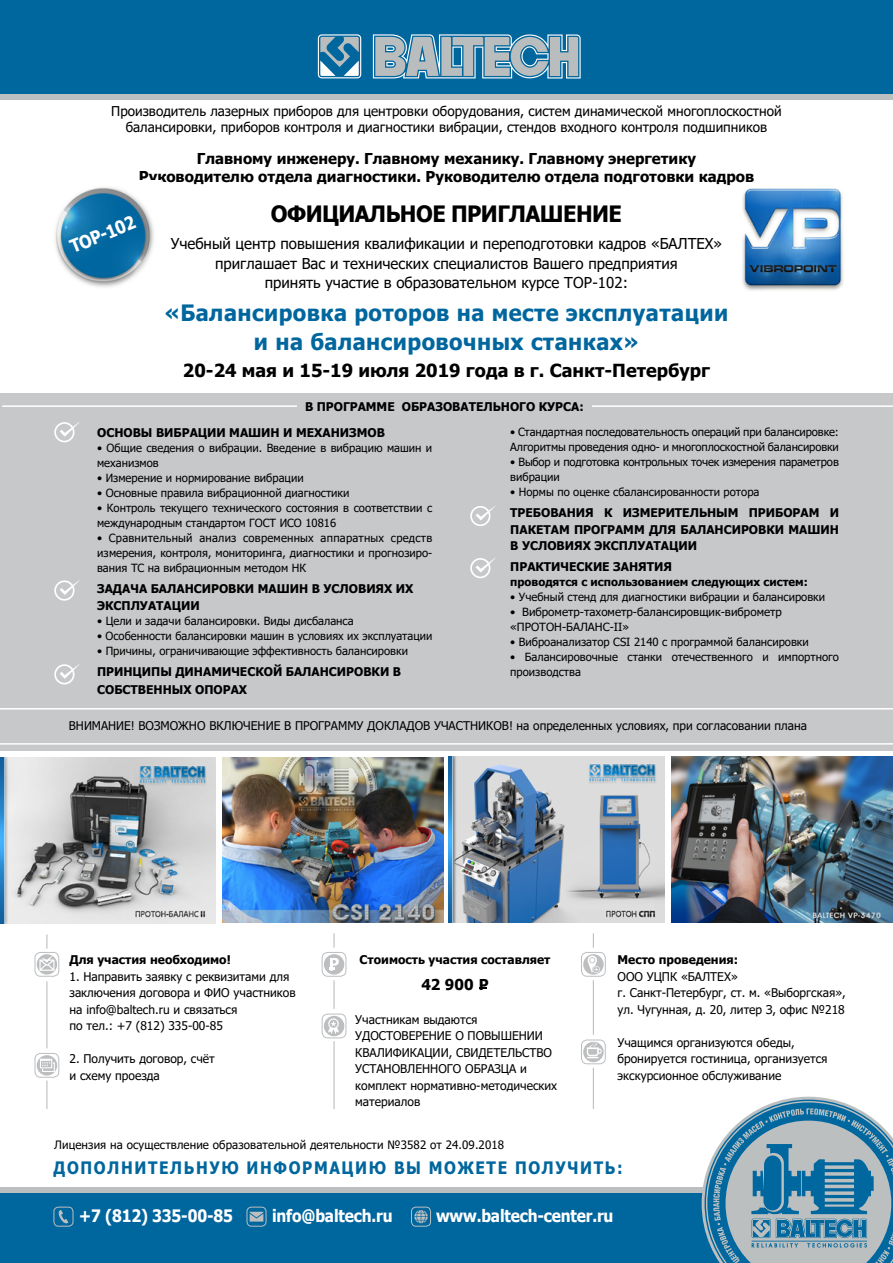
<style>
.page{position:relative;width:893px;height:1263px;background:#fff}
.page>*{position:absolute;margin:0;border:0;box-sizing:border-box;transform-origin:0 0}
.t1{font:700 22.5px/28.5px "Tahoma";letter-spacing:.02em;color:#00669e;text-align:center}
.t2{font:700 22.5px "Tahoma";letter-spacing:-.025em;color:#000}
.t3{font:700 18px "Tahoma";color:#000}
.t4{font:700 18px "Tahoma";color:#fff;scale:.9 1}
.t5{font:700 17.1px "Tahoma";letter-spacing:-.01em;color:#fff;scale:.9 1}
.t6{font:700 17.1px "Tahoma";letter-spacing:.105em;color:#00669e;scale:.9 1}
.t7{font:15px/19.5px "Tahoma";color:#000;text-align:center}
.t8{font:700 15px/18px "Tahoma";color:#000;text-align:center}
.t9{font:13.5px/16.2px "Tahoma";color:#000;text-align:center}
.t10{font:12px/16.5px "Tahoma";color:#000}
.t11{font:700 12px/16.5px "Tahoma";color:#000}
.t12{font:11.55px "Tahoma";letter-spacing:.01em;color:#000}
.t13{font:11.25px/15px "Tahoma";color:#000}
.t14{font:11.25px/15px "Tahoma";letter-spacing:-.02em;color:#000}
.t15{font:700 11.25px "Tahoma";color:#000}
</style>
<div class="page">
<img style="left:742px;top:188px;width:101px;height:103px">
<div style="left:0;top:393px;width:893px;height:357px;background:#c7c8ca"></div>
<div style="left:0;top:32px;width:893px;height:67px;background:linear-gradient(to right,#bbbfbf,#bbbfbf)"></div>
<div style="left:0;top:0;width:893px;height:93px;background:#00669e"></div>
<svg style="left:318px;top:34px;width:43px;height:44px"></svg>
<svg style="left:373px;top:34px;width:208px;height:45px"></svg>
<img style="left:55px;top:187px;width:99px;height:100px">
<hr style="left:2px;top:405px;width:295px;height:2px;background:#fff">
<hr style="left:592px;top:405px;width:301px;height:2px;background:#fff">
<div style="left:0;top:1187px;width:893px;height:68px;background:#bbbfbf"></div>
<div style="left:0;top:1193px;width:893px;height:70px;background:#00669e"></div>
<svg style="left:702px;top:1097px;width:191px;height:166px"></svg>
<div style="left:54px;top:1207px;width:19px;height:19px;border:1px solid #bcbec0;border-radius:4px"></div>
<svg style="left:58px;top:1210px;width:10px;height:13px"></svg>
<div style="left:247px;top:1207px;width:19px;height:19px;border:1px solid #bcbec0;border-radius:4px"></div>
<svg style="left:250px;top:1212px;width:13px;height:9px"></svg>
<div style="left:411px;top:1207px;width:20px;height:19px;border:1px solid #bcbec0;border-radius:4px"></div>
<svg style="left:414px;top:1210px;width:14px;height:13px"></svg>
<svg style="left:479px;top:987px;width:7px;height:2px"></svg>
<div style="left:581px;top:952px;width:25px;height:25px;border:1px solid #bcbec0;border-radius:6px"></div>
<div style="left:581px;top:1039px;width:25px;height:25px;border:1px solid #bcbec0;border-radius:6px"></div>
<svg style="left:35px;top:934px;width:24px;height:175px"></svg>
<svg style="left:322px;top:933px;width:24px;height:176px"></svg>
<svg style="left:581px;top:933px;width:24px;height:176px"></svg>
<svg style="left:54px;top:580px;width:26px;height:21px"></svg>
<svg style="left:54px;top:422px;width:25px;height:20px"></svg>
<svg style="left:54px;top:664px;width:25px;height:20px"></svg>
<svg style="left:470px;top:506px;width:25px;height:20px"></svg>
<svg style="left:470px;top:558px;width:25px;height:20px"></svg>
<img style="left:449px;top:756px;width:215px;height:166px">
<img style="left:0;top:757px;width:216px;height:166px">
<img style="left:671px;top:756px;width:221px;height:166px">
<img style="left:222px;top:758px;width:222px;height:164px">
<hr style="left:0;top:708px;width:893px;height:1px;background:#fff">
<hr style="left:0;top:743px;width:893px;height:2px;background:#fff">
<p class="t9" style="left:111px;top:104px;width:672px">Производитель лазерных приборов для центровки оборудования, систем динамической многоплоскостной балансировки, приборов контроля и диагностики вибрации, стендов входного контроля подшипников</p>
<h3 class="t8" style="left:139px;top:150px;width:617px">Главному инженеру. Главному механику. Главному энергетику<br>Руководителю отдела диагностики. Руководителю отдела подготовки кадров</h3>
<h2 class="t4" style="left:66px;top:235px;width:77px;rotate:-22deg">ТОР-102</h2>
<h1 class="t2" style="left:271px;top:198px;width:352px">ОФИЦИАЛЬНОЕ ПРИГЛАШЕНИЕ</h1>
<h3 class="t7" style="left:171px;top:235px;width:553px">Учебный центр повышения квалификации и переподготовки кадров «БАЛТЕХ» приглашает Вас и технических специалистов Вашего предприятия<br>принять участие в образовательном курсе ТОР-102:</h3>
<h1 class="t1" style="left:165px;top:299px;width:565px">«Балансировка роторов на месте эксплуатации и на балансировочных станках»</h1>
<h2 class="t3" style="left:183px;top:357px;width:529px">20-24 мая и 15-19 июля 2019 года в г. Санкт-Петербург</h2>
<p class="t11" style="left:305px;top:399px;width:280px">В ПРОГРАММЕ ОБРАЗОВАТЕЛЬНОГО КУРСА:</p>
<p class="t11" style="left:97px;top:425px;width:289px">ОСНОВЫ ВИБРАЦИИ МАШИН И МЕХАНИЗМОВ</p>
<p class="t13" style="left:97px;top:441px;width:337px">• Общие сведения о вибрации. Введение в вибрацию машин и механизмов</p>
<p class="t13" style="left:97px;top:471px;width:208px">• Измерение и нормирование вибрации</p>
<p class="t13" style="left:97px;top:486px;width:254px">• Основные правила вибрационной диагностики</p>
<p class="t13" style="left:97px;top:501px;width:337px">• Контроль текущего технического состояния в соответствии с международным стандартом ГОСТ ИСО 10816</p>
<p class="t13" style="left:97px;top:531px;width:337px;text-align:justify">• Сравнительный анализ современных аппаратных средств измерения, контроля, мониторинга, диагностики и прогнозиро&shy;вания ТС на вибрационным методом НК</p>
<p class="t11" style="left:97px;top:581px;width:318px">ЗАДАЧА БАЛАНСИРОВКИ МАШИН В УСЛОВИЯХ ИХ<br>ЭКСПЛУАТАЦИИ</p>
<p class="t13" style="left:97px;top:613px;width:258px">• Цели и задачи балансировки. Виды дисбаланса</p>
<p class="t13" style="left:97px;top:628px;width:337px">• Особенности балансировки машин в условиях их эксплуатации</p>
<p class="t13" style="left:97px;top:643px;width:313px">• Причины, ограничивающие эффективность балансировки</p>
<p class="t11" style="left:97px;top:663px;width:305px;line-height:18px">ПРИНЦИПЫ ДИНАМИЧЕСКОЙ БАЛАНСИРОВКИ В<br>СОБСТВЕННЫХ ОПОРАХ</p>
<p class="t13" style="left:510px;top:425px;width:330px">• Стандартная последовательность операций при балансировке:<br>Алгоритмы проведения одно- и многоплоскостной балансировки</p>
<p class="t14" style="left:510px;top:455px;width:330px">• Выбор и подготовка контрольных точек измерения параметров вибрации</p>
<p class="t13" style="left:510px;top:485px;width:251px">• Нормы по оценке сбалансированности ротора</p>
<p class="t11" style="left:510px;top:505px;width:330px;text-align:justify">ТРЕБОВАНИЯ К ИЗМЕРИТЕЛЬНЫМ ПРИБОРАМ И ПАКЕТАМ ПРОГРАММ ДЛЯ БАЛАНСИРОВКИ МАШИН В УСЛОВИЯХ ЭКСПЛУАТАЦИИ</p>
<p class="t11" style="left:510px;top:559px;width:163px">ПРАКТИЧЕСКИЕ ЗАНЯТИЯ</p>
<p class="t15" style="left:510px;top:574px;width:299px">проводятся с использованием следующих систем:</p>
<p class="t13" style="left:510px;top:590px;width:316px">• Учебный стенд для диагностики вибрации и балансировки</p>
<p class="t13" style="left:510px;top:605px;width:273px">• Виброметр-тахометр-балансировщик-виброметр «ПРОТОН-БАЛАНС-II»</p>
<p class="t13" style="left:510px;top:635px;width:300px">• Виброанализатор CSI 2140 c программой балансировки</p>
<p class="t13" style="left:510px;top:650px;width:330px">• Балансировочные станки отечественного и импортного производства</p>
<p class="t10" style="left:69px;top:718px;width:739px">ВНИМАНИЕ! ВОЗМОЖНО ВКЛЮЧЕНИЕ В ПРОГРАММУ ДОКЛАДОВ УЧАСТНИКОВ! на определенных условиях, при согласовании плана</p>
<p class="t11" style="left:70px;top:952px;width:163px">Для участия необходимо!</p>
<p class="t10" style="left:70px;top:969px;width:228px">1. Направить заявку с реквизитами для заключения договора и ФИО участников на info@baltech.ru и связаться<br>по тел.: +7 (812) 335-00-85</p>
<p class="t10" style="left:70px;top:1051px;width:147px">2. Получить договор, счёт и схему проезда</p>
<p class="t11" style="left:360px;top:952px;width:193px">Стоимость участия составляет</p>
<h3 class="t8" style="left:421px;top:976px;width:69px">42 900 Р</h3>
<p class="t10" style="left:355px;top:1012px;width:203px">Участникам выдаются<br>УДОСТОВЕРЕНИЕ О ПОВЫШЕНИИ<br>КВАЛИФИКАЦИИ, СВИДЕТЕЛЬСТВО<br>УСТАНОВЛЕННОГО ОБРАЗЦА и комплект нормативно-методических материалов</p>
<p class="t12" style="left:54px;top:1137px;width:452px">Лицензия на осуществление образовательной деятельности №3582 от 24.09.2018</p>
<p class="t11" style="left:618px;top:952px;width:122px">Место проведения:</p>
<p class="t10" style="left:618px;top:969px;width:230px">ООО УЦПК «БАЛТЕХ»<br>г. Санкт-Петербург, ст. м. «Выборгская», ул. Чугунная, д. 20, литер З, офис №218</p>
<p class="t10" style="left:618px;top:1035px;width:212px">Учащимся организуются обеды, бронируется гостиница, организуется экскурсионное обслуживание</p>
<h3 class="t6" style="left:54px;top:1156px;width:634px">ДОПОЛНИТЕЛЬНУЮ ИНФОРМАЦИЮ ВЫ МОЖЕТЕ ПОЛУЧИТЬ:</h3>
<h3 class="t5" style="left:79px;top:1204px;width:173px">+7 (812) 335-00-85</h3>
<h3 class="t5" style="left:272px;top:1204px;width:135px">info@baltech.ru</h3>
<h3 class="t5" style="left:436px;top:1204px;width:199px">www.baltech-center.ru</h3>
</div>
